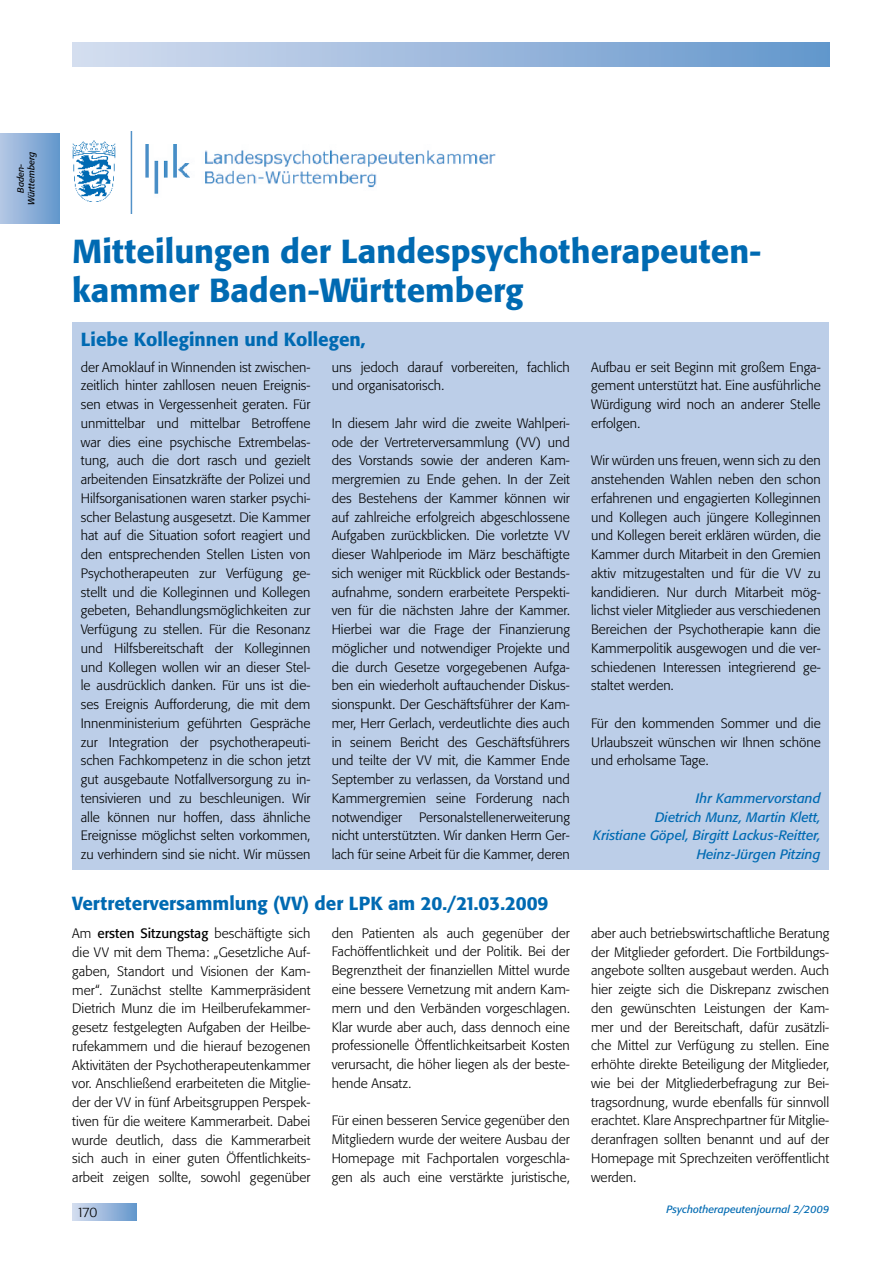
<style>
.page{position:relative;width:893px;height:1263px;background:#fff}
.page>*{position:absolute;margin:0;border:0;box-sizing:border-box;transform-origin:0 0}
.t1{font:500 33px/39.6px "Tn T Form BSK";color:#006ab2}
.t2{font:500 18.75px "Tn T Form BSK";color:#006ab2}
.t3{font:300 13.5px/18.8px "Tn T Form BSK";color:#000;text-align:justify}
.t4{font:italic 13.5px/18.8px "Tn T Form BSK";color:#006ab2;text-align:right}
.t5{font:italic 10.5px "Tn T Form BSK";color:#006ab2}
.t6{font:italic 9px/10.8px "Tn T Form BSK";color:#000;text-align:center}
.s1{font-weight:400}
</style>
<div class="page">
<div style="left:72px;top:43px;width:757px;height:24px;background:linear-gradient(to right,#d6def0,#6497cc)"></div>
<div style="left:72px;top:1203px;width:64px;height:17px;background:linear-gradient(to right,#d7def0,#6899cd)"></div>
<div style="left:0;top:133px;width:60px;height:91px;background:linear-gradient(to right,#b6c7e4,#6598cc)"></div>
<img style="left:72px;top:140px;width:44px;height:61px">
<img style="left:131px;top:132px;width:364px;height:82px">
<div style="left:72px;top:322px;width:757px;height:548px;background:#bccee8"></div>
<p class="t6" style="left:15px;top:205px;width:55px;rotate:-90deg">Baden-<br>Württemberg</p>
<h1 class="t1" style="left:72px;top:231px;width:689px">Mitteilungen der Landespsychotherapeuten&shy;kammer Baden-Württemberg</h1>
<h2 class="t2" style="left:81px;top:327px;width:286px">Liebe Kolleginnen und Kollegen,</h2>
<p class="t3" style="left:81px;top:358px;width:231px">der Amoklauf in Winnenden ist zwischen‑ zeitlich hinter zahllosen neuen Ereignis‑ sen etwas in Vergessenheit geraten. Für unmittelbar und mittelbar Betroffene war dies eine psychische Extrembelas‑ tung, auch die dort rasch und gezielt arbeitenden Einsatzkräfte der Polizei und Hilfsorganisationen waren starker psychi‑ scher Belastung ausgesetzt. Die Kammer hat auf die Situation sofort reagiert und den entsprechenden Stellen Listen von Psychotherapeuten zur Verfügung ge‑ stellt und die Kolleginnen und Kollegen gebeten, Behandlungsmöglichkeiten zur Verfügung zu stellen. Für die Resonanz und Hilfsbereitschaft der Kolleginnen und Kollegen wollen wir an dieser Stel‑ le ausdrücklich danken. Für uns ist die‑ ses Ereignis Aufforderung, die mit dem Innenministerium geführten Gespräche zur Integration der psychotherapeuti‑ schen Fachkompetenz in die schon jetzt gut ausgebaute Notfallversorgung zu in‑ tensivieren und zu beschleunigen. Wir alle können nur hoffen, dass ähnliche Ereignisse möglichst selten vorkommen, zu verhindern sind sie nicht. Wir müssen</p>
<p class="t3" style="left:332px;top:358px;width:240px">uns jedoch darauf vorbereiten, fachlich und organisatorisch.</p>
<p class="t3" style="left:332px;top:414px;width:240px">In diesem Jahr wird die zweite Wahlperi‑ ode der Vertreterversammlung (VV) und des Vorstands sowie der anderen Kam‑ mergremien zu Ende gehen. In der Zeit des Bestehens der Kammer können wir auf zahlreiche erfolgreich abgeschlossene Aufgaben zurückblicken. Die vorletzte VV dieser Wahlperiode im März beschäftigte sich weniger mit Rückblick oder Bestands‑ aufnahme, sondern erarbeitete Perspekti‑ ven für die nächsten Jahre der Kammer.<br>Hierbei war die Frage der Finanzierung möglicher und notwendiger Projekte und die durch Gesetze vorgegebenen Aufga‑ ben ein wiederholt auftauchender Diskus‑ sionspunkt. Der Geschäftsführer der Kam‑ mer, Herr Gerlach, verdeutlichte dies auch in seinem Bericht des Geschäftsführers und teilte der VV mit, die Kammer Ende September zu verlassen, da Vorstand und Kammergremien seine Forderung nach notwendiger</p>
<p class="t3" style="left:332px;top:808px;width:240px;text-indent:87px">Personalstellenerweiterung nicht unterstützten. Wir danken Herrn Ger‑ lach für seine Arbeit für die Kammer, deren</p>
<h2 class="t2" style="left:72px;top:892px;width:478px">Vertreterversammlung (VV) der LPK am 20./21.03.2009</h2>
<p class="t3" style="left:72px;top:924px;width:240px">Am <span class="s1">ersten Sitzungstag</span> beschäftigte sich die VV mit dem Thema: „Gesetzliche Auf‑ gaben, Standort und Visionen der Kam‑ mer“. Zunächst stellte Kammerpräsident Dietrich Munz die im Heilberufekammer‑ gesetz festgelegten Aufgaben der Heilbe‑ rufekammern und die hierauf bezogenen Aktivitäten der Psychotherapeutenkammer vor. Anschließend erarbeiteten die Mitglie‑ der der VV in fünf Arbeitsgruppen Perspek‑ tiven für die weitere Kammerarbeit. Dabei wurde deutlich, dass die Kammerarbeit sich auch in einer guten Öffentlichkeits‑ arbeit zeigen sollte, sowohl gegenüber</p>
<p class="t3" style="left:332px;top:924px;width:240px">den Patienten als auch gegenüber der Fachöffentlichkeit und der Politik. Bei der Begrenztheit der finanziellen Mittel wurde eine bessere Vernetzung mit andern Kam‑ mern und den Verbänden vorgeschlagen.<br>Klar wurde aber auch, dass dennoch eine professionelle Öffentlichkeitsarbeit Kosten verursacht, die höher liegen als der beste‑ hende Ansatz.</p>
<p class="t3" style="left:332px;top:1111px;width:240px">Für einen besseren Service gegenüber den Mitgliedern wurde der weitere Ausbau der Homepage mit Fachportalen vorgeschla‑ gen als auch eine verstärkte juristische,</p>
<p class="t3" style="left:591px;top:358px;width:231px">Aufbau er seit Beginn mit großem Enga‑ gement unterstützt hat. Eine ausführliche Würdigung wird noch an anderer Stelle erfolgen.</p>
<p class="t3" style="left:591px;top:451px;width:231px">Wir würden uns freuen, wenn sich zu den anstehenden Wahlen neben den schon erfahrenen und engagierten Kolleginnen und Kollegen auch jüngere Kolleginnen und Kollegen bereit erklären würden, die Kammer durch Mitarbeit in den Gremien aktiv mitzugestalten und für die VV zu kandidieren. Nur durch Mitarbeit mög‑ lichst vieler Mitglieder aus verschiedenen Bereichen der Psychotherapie kann die Kammerpolitik ausgewogen und die ver‑ schiedenen Interessen integrierend ge‑ staltet werden.</p>
<p class="t3" style="left:591px;top:714px;width:231px">Für den kommenden Sommer und die Urlaubszeit wünschen wir Ihnen schöne und erholsame Tage.</p>
<p class="t4" style="left:593px;top:789px;width:229px">Ihr Kammervorstand<br>Dietrich Munz, Martin Klett,<br>Kristiane Göpel, Birgitt Lackus-Reitter,<br>Heinz-Jürgen Pitzing</p>
<p class="t3" style="left:591px;top:924px;width:240px">aber auch betriebswirtschaftliche Beratung der Mitglieder gefordert. Die Fortbildungs‑ angebote sollten ausgebaut werden. Auch hier zeigte sich die Diskrepanz zwischen den gewünschten Leistungen der Kam‑ mer und der Bereitschaft, dafür zusätzli‑ che Mittel zur Verfügung zu stellen. Eine erhöhte direkte Beteiligung der Mitglieder, wie bei der Mitgliederbefragung zur Bei‑ tragsordnung, wurde ebenfalls für sinnvoll erachtet. Klare Ansprechpartner für Mitglie‑ deranfragen sollten benannt und auf der Homepage mit Sprechzeiten veröffentlicht werden.</p>
<p class="t3" style="left:77px;top:1202px;width:22px">170</p>
<p class="t5" style="left:666px;top:1203px;width:164px">Psychotherapeutenjournal 2/2009</p>
</div>
